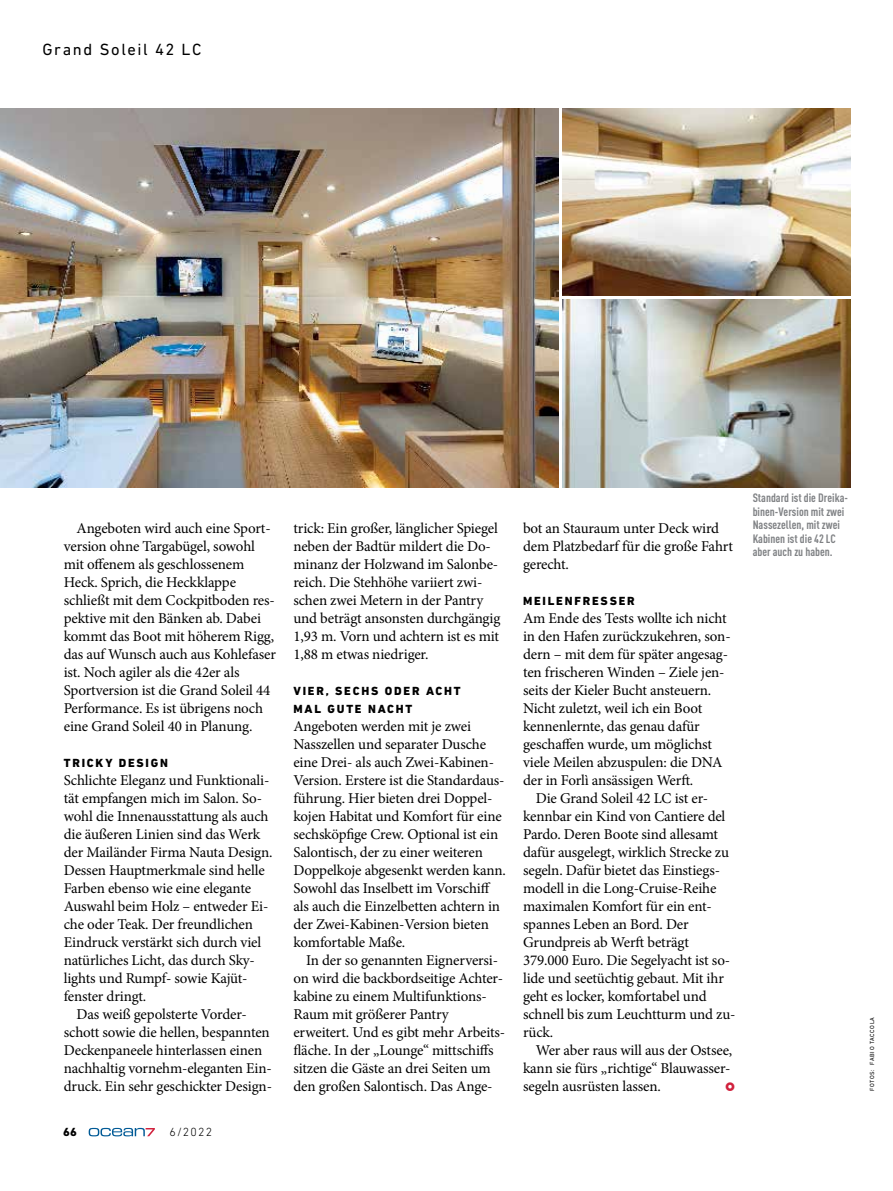
<style>
.page{position:relative;width:893px;height:1191px;background:#fff}
.page>*{position:absolute;margin:0;border:0;box-sizing:border-box;transform-origin:0 0}
.t1{font:16.5px "DIN Next LT Pro";letter-spacing:.095em;color:#000}
.t2{font:15px/18px "Minion Pro";letter-spacing:-.01em;color:#000}
.t3{font:700 12px/13.5px "DIN Cond";color:#808285}
.t4{font:800 12px/18px "DIN Next LT Pro";letter-spacing:.15em;color:#000}
.t5{font:300 12px "DIN Next LT Pro";color:#000}
.t6{font:6px "DIN Next LT Pro";letter-spacing:.1em;color:#000}
</style>
<div class="page">
<svg style="left:89px;top:1127px;width:66px;height:9px"></svg>
<img style="left:0;top:108px;width:558px;height:379px">
<img style="left:563px;top:108px;width:287px;height:188px">
<img style="left:563px;top:300px;width:287px;height:187px">
<p class="t1" style="left:43px;top:40px;width:160px">Grand Soleil 42 LC</p>
<p class="t2" style="left:64px;top:519px;width:214px;text-indent:13px">Angeboten wird auch eine Sport&shy;version ohne Targabügel, sowohl mit offenem als geschlossenem<br>Heck. Sprich, die Heckklappe schließt mit dem Cockpitboden res&shy;pektive mit den Bänken ab. Dabei kommt das Boot mit höherem Rigg, das auf Wunsch auch aus Kohlefaser ist. Noch agiler als die 42er als<br>Sportversion ist die Grand Soleil 44<br>Performance. Es ist übrigens noch eine Grand Soleil 40 in Planung.</p>
<p class="t4" style="left:64px;top:754px;width:106px">TRICKY DESIGN</p>
<p class="t2" style="left:64px;top:771px;width:207px">Schlichte Eleganz und Funktionali-</p>
<p class="t2" style="left:64px;top:789px;width:200px">tät empfangen mich im Salon. So-</p>
<p class="t2" style="left:64px;top:807px;width:206px">wohl die Innenausstattung als auch</p>
<p class="t2" style="left:64px;top:825px;width:198px">die äußeren Linien sind das Werk</p>
<p class="t2" style="left:64px;top:843px;width:210px">der Mailänder Firma Nauta Design.</p>
<p class="t2" style="left:64px;top:861px;width:202px">Dessen Hauptmerkmale sind helle</p>
<p class="t2" style="left:64px;top:879px;width:189px">Farben ebenso wie eine elegante</p>
<p class="t2" style="left:64px;top:897px;width:206px">Auswahl beim Holz – entweder Ei-</p>
<p class="t2" style="left:64px;top:915px;width:191px">che oder Teak. Der freundlichen</p>
<p class="t2" style="left:64px;top:933px;width:199px">Eindruck verstärkt sich durch viel</p>
<p class="t2" style="left:64px;top:951px;width:193px">natürliches Licht, das durch Sky-</p>
<p class="t2" style="left:64px;top:969px;width:184px">lights und Rumpf- sowie Kajüt-</p>
<p class="t2" style="left:64px;top:987px;width:84px">fenster dringt.</p>
<p class="t2" style="left:77px;top:1005px;width:172px">Das weiß gepolsterte Vorder-</p>
<p class="t2" style="left:64px;top:1023px;width:207px">schott sowie die hellen, bespannten</p>
<p class="t2" style="left:64px;top:1041px;width:200px">Deckenpaneele hinterlassen einen</p>
<p class="t2" style="left:64px;top:1059px;width:210px">nachhaltig vornehm-eleganten Ein-</p>
<p class="t2" style="left:64px;top:1077px;width:207px">druck. Ein sehr geschickter Design--</p>
<p class="t4" style="left:63px;top:1123px;width:15px">66</p>
<p class="t5" style="left:169px;top:1125px;width:44px">6/2022</p>
<p class="t2" style="left:293px;top:519px;width:209px">trick: Ein großer, länglicher Spiegel neben der Badtür mildert die Do&shy;minanz der Holzwand im Salonbe&shy;reich. Die Stehhöhe variiert zwi&shy;schen zwei Metern in der Pantry und beträgt ansonsten durchgängig<br>1,93 m. Vorn und achtern ist es mit<br>1,88 m etwas niedriger.</p>
<p class="t4" style="left:293px;top:682px;width:169px">VIER, SECHS ODER ACHT<br>MAL GUTE NACHT</p>
<p class="t2" style="left:293px;top:717px;width:214px">Angeboten werden mit je zwei Nasszellen und separater Dusche eine Drei- als auch Zwei-Kabinen-Version. Erstere ist die Standardaus&shy;führung. Hier bieten drei Doppel&shy;kojen Habitat und Komfort für eine sechsköpfige Crew. Optional ist ein Salontisch, der zu einer weiteren Doppelkoje abgesenkt werden kann.<br>Sowohl das Inselbett im Vorschiff als auch die Einzelbetten achtern in der Zwei-Kabinen-Version bieten komfortable Maße.</p>
<p class="t2" style="left:293px;top:951px;width:213px;text-indent:13px">In der so genannten Eignerversi&shy;on wird die backbordseitige Achter&shy;kabine zu einem Multifunktions-Raum mit größerer Pantry erweitert. Und es gibt mehr Arbeits&shy;fläche. In der „Lounge“ mittschiffs sitzen die Gäste an drei Seiten um den großen Salontisch. Das Ange-</p>
<p class="t2" style="left:523px;top:519px;width:212px">bot an Stauraum unter Deck wird dem Platzbedarf für die große Fahrt gerecht.</p>
<p class="t4" style="left:523px;top:592px;width:113px">MEILENFRESSER</p>
<p class="t2" style="left:523px;top:609px;width:205px">Am Ende des Tests wollte ich nicht</p>
<p class="t2" style="left:523px;top:627px;width:209px">in den Hafen zurückzukehren, son-</p>
<p class="t2" style="left:523px;top:645px;width:207px">dern – mit dem für später angesag-</p>
<p class="t2" style="left:523px;top:663px;width:203px">ten frischeren Winden – Ziele jen-</p>
<p class="t2" style="left:523px;top:681px;width:190px">seits der Kieler Bucht ansteuern.</p>
<p class="t2" style="left:523px;top:699px;width:181px">Nicht zuletzt, weil ich ein Boot</p>
<p class="t2" style="left:523px;top:717px;width:178px">kennenlernte, das genau dafür</p>
<p class="t2" style="left:523px;top:735px;width:190px">geschaffen wurde, um möglichst</p>
<p class="t2" style="left:523px;top:753px;width:201px">viele Meilen abzuspulen: die DNA</p>
<p class="t2" style="left:523px;top:771px;width:172px">der in Forlì ansässigen Werft.</p>
<p class="t2" style="left:536px;top:789px;width:174px">Die Grand Soleil 42 LC ist er-</p>
<p class="t2" style="left:523px;top:807px;width:204px">kennbar ein Kind von Cantiere del</p>
<p class="t2" style="left:523px;top:825px;width:197px">Pardo. Deren Boote sind allesamt</p>
<p class="t2" style="left:523px;top:843px;width:208px">dafür ausgelegt, wirklich Strecke zu</p>
<p class="t2" style="left:523px;top:861px;width:199px">segeln. Dafür bietet das Einstiegs-</p>
<p class="t2" style="left:523px;top:879px;width:195px">modell in die Long-Cruise-Reihe</p>
<p class="t2" style="left:523px;top:897px;width:190px">maximalen Komfort für ein ent-</p>
<p class="t2" style="left:523px;top:915px;width:167px">spannes Leben an Bord. Der</p>
<p class="t2" style="left:523px;top:933px;width:167px">Grundpreis ab Werft beträgt</p>
<p class="t2" style="left:523px;top:951px;width:209px">379.000 Euro. Die Segelyacht ist so-</p>
<p class="t2" style="left:523px;top:969px;width:202px">lide und seetüchtig gebaut. Mit ihr</p>
<p class="t2" style="left:523px;top:987px;width:185px">geht es locker, komfortabel und</p>
<p class="t2" style="left:523px;top:1005px;width:214px">schnell bis zum Leuchtturm und zu-</p>
<p class="t2" style="left:523px;top:1023px;width:32px">rück.</p>
<p class="t2" style="left:536px;top:1041px;width:198px">Wer aber raus will aus der Ostsee,</p>
<p class="t2" style="left:523px;top:1059px;width:209px">kann sie fürs „richtige“ Blauwasser-</p>
<p class="t2" style="left:523px;top:1077px;width:139px">segeln ausrüsten lassen.</p>
<p class="t3" style="left:753px;top:490px;width:97px">Standard ist die Dreika&shy;binen-Version mit zwei<br>Nassezellen, mit zwei<br>Kabinen ist die 42 LC aber auch zu haben.</p>
<p class="t6" style="left:869px;top:1091px;width:76px;rotate:-90deg">FOTOS: FABIO TACCOLA</p>
</div>
